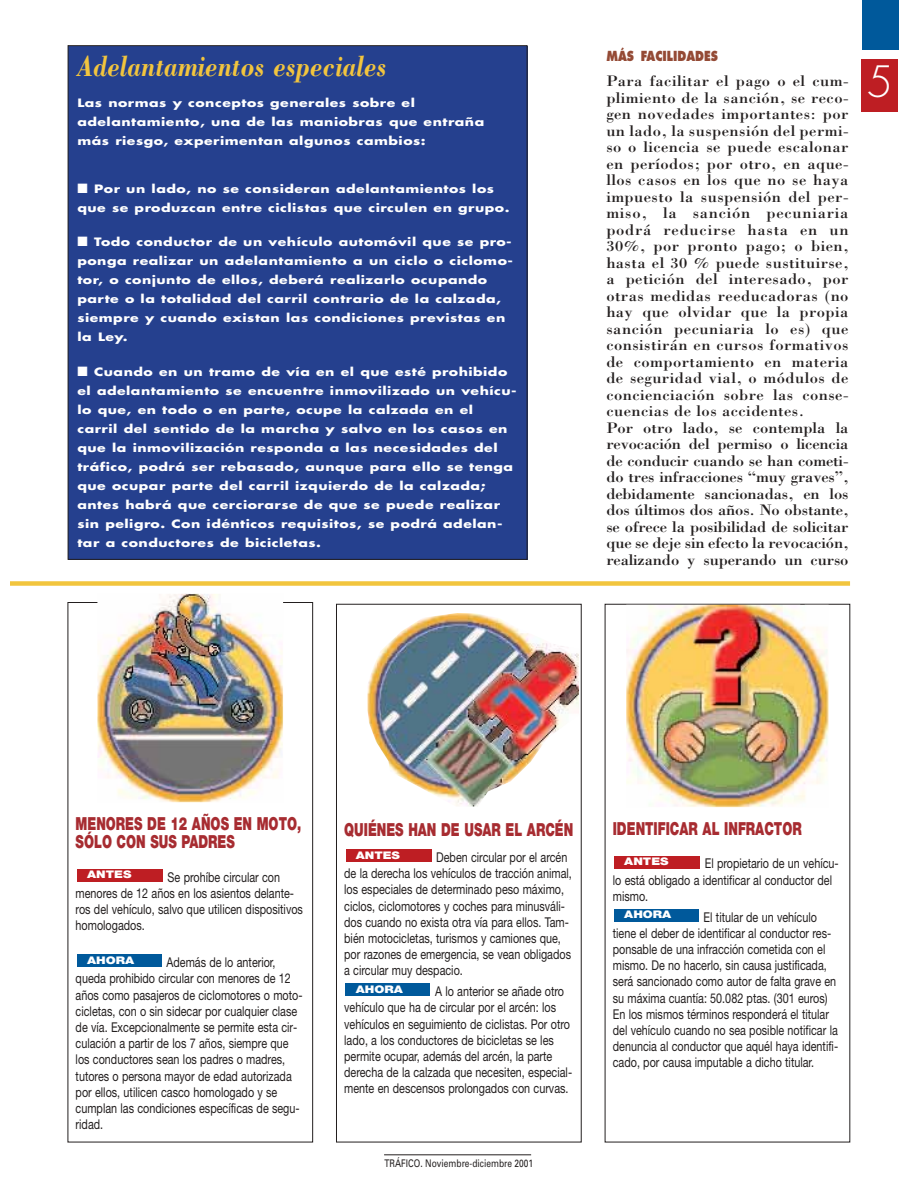
<style>
.page{position:relative;width:918px;height:1188px;background:#fff}
.page>*{position:absolute;margin:0;border:0;box-sizing:border-box;transform-origin:0 0}
.t1{font:300 42px "Futura";color:#fff}
.t2{font:italic 700 30px "Bodoni";color:#f2c53e;scale:.85 1}
.t3{font:900 18px/18px "Helvetica Neue";color:#a72c31;scale:.7 1}
.t4{font:15.75px/16.5px "Bodoni";letter-spacing:.025em;color:#231f1f;scale:1.05 1}
.t5{font:13.5px/16.2px "Helvetica Neue";color:#231f1f;scale:.8 1}
.t6{font:800 13.5px "Futura";color:#944a35;scale:.8 1}
.t7{font:700 11.25px/19px "Futura";letter-spacing:.035em;color:#fff;scale:1.25 1}
.t8{font:10.5px "Univers";color:#231f1f;scale:.8 1}
.t9{font:900 10.5px "Helvetica Neue";color:#fff;scale:1.2 1}
</style>
<div class="page">
<div style="left:862px;top:59px;width:36px;height:53px;background:#be1e23"></div>
<div style="left:862px;top:0;width:36px;height:49px;background:#00599b"></div>
<hr style="left:384px;top:1155px;width:147px;height:1px;background:#231f1f">
<div style="left:77px;top:955px;width:85px;height:12px;background:#00599b"></div>
<div style="left:77px;top:869px;width:86px;height:13px;background:#be1e23"></div>
<div style="left:68px;top:602px;width:245px;height:540px;border:1px solid #231f1f"></div>
<img style="left:97px;top:594px;width:186px;height:208px">
<div style="left:614px;top:909px;width:85px;height:13px;background:#00599b"></div>
<div style="left:614px;top:856px;width:86px;height:12px;background:#be1e23"></div>
<div style="left:346px;top:984px;width:84px;height:12px;background:#00599b"></div>
<div style="left:346px;top:849px;width:85px;height:13px;background:#be1e23"></div>
<div style="left:336px;top:604px;width:245px;height:538px;border:1px solid #231f1f"></div>
<img style="left:368px;top:613px;width:211px;height:194px">
<img style="left:626px;top:605px;width:203px;height:202px">
<div style="left:10px;top:581px;width:840px;height:5px;background:#f2c53e"></div>
<div style="left:68px;top:46px;width:459px;height:513px;background:#25408e"></div>
<h2 class="t2" style="left:77px;top:54px;width:365px">Adelantamientos especiales</h2>
<p class="t7" style="left:77px;top:95px;width:327px">Las normas y conceptos generales sobre el adelantamiento, una de las maniobras que entraña más riesgo, experimentan algunos cambios:</p>
<p class="t7" style="left:77px;top:180px;width:347px">■ Por un lado, no se consideran adelantamientos los que se produzcan entre ciclistas que circulen en grupo.</p>
<p class="t7" style="left:77px;top:234px;width:350px">■ Todo conductor de un vehículo automóvil que se pro&shy;ponga realizar un adelantamiento a un ciclo o ciclomo&shy;tor, o conjunto de ellos, deberá realizarlo ocupando parte o la totalidad del carril contrario de la calzada, siempre y cuando existan las condiciones previstas en la Ley.</p>
<p class="t7" style="left:77px;top:363px;width:353px">■ Cuando en un tramo de vía en el que esté prohibido el adelantamiento se encuentre inmovilizado un vehícu&shy;lo que, en todo o en parte, ocupe la calzada en el<br>carril del sentido de la marcha y salvo en los casos en que la inmovilización responda a las necesidades del tráfico, podrá ser rebasado, aunque para ello se tenga que ocupar parte del carril izquierdo de la calzada; antes habrá que cerciorarse de que se puede realizar sin peligro. Con idénticos requisitos, se podrá adelan&shy;tar a conductores de bicicletas.</p>
<p class="t6" style="left:606px;top:52px;width:141px">MÁS FACILIDADES</p>
<p class="t4" style="left:606px;top:74px;width:232px">Para facilitar el pago o el cum&shy;plimiento de la sanción, se reco&shy;gen novedades importantes: por un lado, la suspensión del permi&shy;so o licencia se puede escalonar en períodos; por otro, en aque&shy;llos casos en los que no se haya impuesto la suspensión del per&shy;miso, la sanción pecuniaria podrá reducirse hasta en un<br>30%, por pronto pago; o bien, hasta el 30 % puede sustituirse, a petición del interesado, por otras medidas reeducadoras (no hay que olvidar que la propia sanción pecuniaria lo es) que consistirán en cursos formativos de comportamiento en materia de seguridad vial, o módulos de concienciación sobre las conse&shy;cuencias de los accidentes.<br>Por otro lado, se contempla la revocación del permiso o licencia de conducir cuando se han cometi&shy;do tres infracciones “muy graves”, debidamente sancionadas, en los dos últimos dos años. No obstante, se ofrece la posibilidad de solicitar que se deje sin efecto la revocación, realizando y superando un curso</p>
<h1 class="t1" style="left:867px;top:57px;width:28px">5</h1>
<h3 class="t3" style="left:76px;top:817px;width:324px">MENORES DE 12 AÑOS EN MOTO,<br>SÓLO CON SUS PADRES</h3>
<p class="t5" style="left:76px;top:870px;width:286px;text-indent:92px">Se prohíbe circular con menores de 12 años en los asientos delante&shy;ros del vehículo, salvo que utilicen dispositivos homologados.</p>
<p class="t5" style="left:76px;top:956px;width:285px;text-indent:91px">Además de lo anterior, queda prohibido circular con menores de 12 años como pasajeros de ciclomotores o moto&shy;cicletas, con o sin sidecar por cualquier clase de vía. Excepcionalmente se permite esta cir&shy;culación a partir de los 7 años, siempre que los conductores sean los padres o madres, tutores o persona mayor de edad autorizada por ellos, utilicen casco homologado y se cumplan las condiciones específicas de segu&shy;ridad.</p>
<p class="t9" style="left:87px;top:871px;width:38px">ANTES</p>
<p class="t9" style="left:87px;top:956px;width:41px">AHORA</p>
<h3 class="t3" style="left:344px;top:823px;width:329px">QUIÉNES HAN DE USAR EL ARCÉN</h3>
<p class="t5" style="left:344px;top:851px;width:286px;text-indent:92px">Deben circular por el arcén de la derecha los vehículos de tracción animal, los especiales de determinado peso máximo, ciclos, ciclomotores y coches para minusváli&shy;dos cuando no exista otra vía para ellos. Tam&shy;bién motocicletas, turismos y camiones que, por razones de emergencia, se vean obligados a circular muy despacio.</p>
<p class="t5" style="left:344px;top:985px;width:286px;text-indent:91px">A lo anterior se añade otro vehículo que ha de circular por el arcén: los vehículos en seguimiento de ciclistas. Por otro lado, a los conductores de bicicletas se les permite ocupar, además del arcén, la parte derecha de la calzada que necesiten, especial&shy;mente en descensos prolongados con curvas.</p>
<p class="t9" style="left:356px;top:851px;width:38px">ANTES</p>
<p class="t9" style="left:356px;top:985px;width:41px">AHORA</p>
<p class="t8" style="left:384px;top:1159px;width:188px">TRÁFICO. Noviembre-diciembre 2001</p>
<h3 class="t3" style="left:613px;top:822px;width:271px">IDENTIFICAR AL INFRACTOR</h3>
<p class="t5" style="left:613px;top:857px;width:284px;text-indent:92px">El propietario de un vehícu&shy;lo está obligado a identificar al conductor del mismo.</p>
<p class="t5" style="left:613px;top:910px;width:283px;text-indent:91px">El titular de un vehículo tiene el deber de identificar al conductor res&shy;ponsable de una infracción cometida con el mismo. De no hacerlo, sin causa justificada, será sancionado como autor de falta grave en su máxima cuantía: 50.082 ptas. (301 euros)<br>En los mismos términos responderá el titular del vehículo cuando no sea posible notificar la denuncia al conductor que aquél haya identifi&shy;cado, por causa imputable a dicho titular.</p>
<p class="t9" style="left:624px;top:858px;width:38px">ANTES</p>
<p class="t9" style="left:624px;top:911px;width:41px">AHORA</p>
</div>
